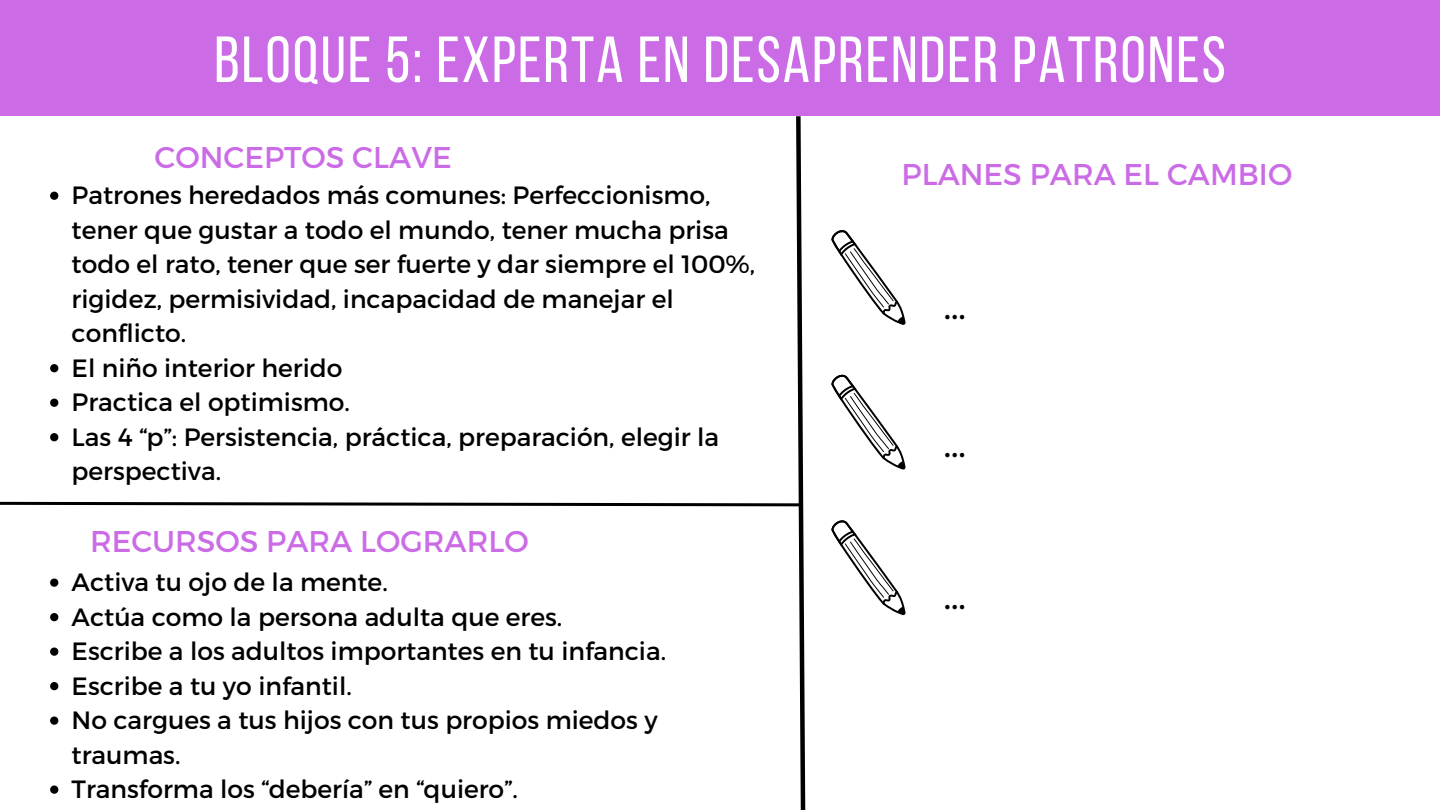
<style>
.page{position:relative;width:1440px;height:810px;background:#fff}
.page>*{position:absolute;margin:0;border:0;box-sizing:border-box;transform-origin:0 0}
.t1{font:65px "Bebas Neue";letter-spacing:.03em;color:#fff}
.t2{font:34px "Montserrat";color:#000}
.t3{font:30px "Montserrat";color:#cb6ce6}
.t4{font:25px/34.5px "Montserrat";color:#000}
</style>
<div class="page">
<div style="left:0;top:0;width:1440px;height:116px;background:#cb6ce6"></div>
<svg style="left:831px;top:230px;width:75px;height:95px"></svg>
<svg style="left:831px;top:520px;width:75px;height:95px"></svg>
<svg style="left:831px;top:374px;width:75px;height:96px"></svg>
<svg style="left:0;top:116px;width:806px;height:694px"></svg>
<h1 class="t1" style="left:214px;top:24px;width:1013px">BLOQUE 5: EXPERTA EN DESAPRENDER PATRONES</h1>
<p class="t3" style="left:154px;top:139px;width:299px">CONCEPTOS CLAVE</p>
<p class="t4" style="left:72px;top:178px;width:685px">Patrones heredados más comunes: Perfeccionismo, tener que gustar a todo el mundo, tener mucha prisa todo el rato, tener que ser fuerte y dar siempre el 100%, rigidez, permisividad, incapacidad de manejar el conflicto.<br>El niño interior herido<br>Practica el optimismo.<br>Las 4 “p”: Persistencia, práctica, preparación, elegir la perspectiva.</p>
<p class="t3" style="left:90px;top:523px;width:440px">RECURSOS PARA LOGRARLO</p>
<p class="t4" style="left:72px;top:565px;width:596px">Activa tu ojo de la mente.<br>Actúa como la persona adulta que eres.<br>Escribe a los adultos importantes en tu infancia.<br>Escribe a tu yo infantil.<br>No cargues a tus hijos con tus propios miedos y traumas.<br>Transforma los “debería” en “quiero”.</p>
<p class="t3" style="left:901px;top:156px;width:392px">PLANES PARA EL CAMBIO</p>
<h2 class="t2" style="left:944px;top:286px;width:24px">...</h2>
<h2 class="t2" style="left:944px;top:424px;width:24px">...</h2>
<h2 class="t2" style="left:944px;top:576px;width:24px">...</h2>
</div>
